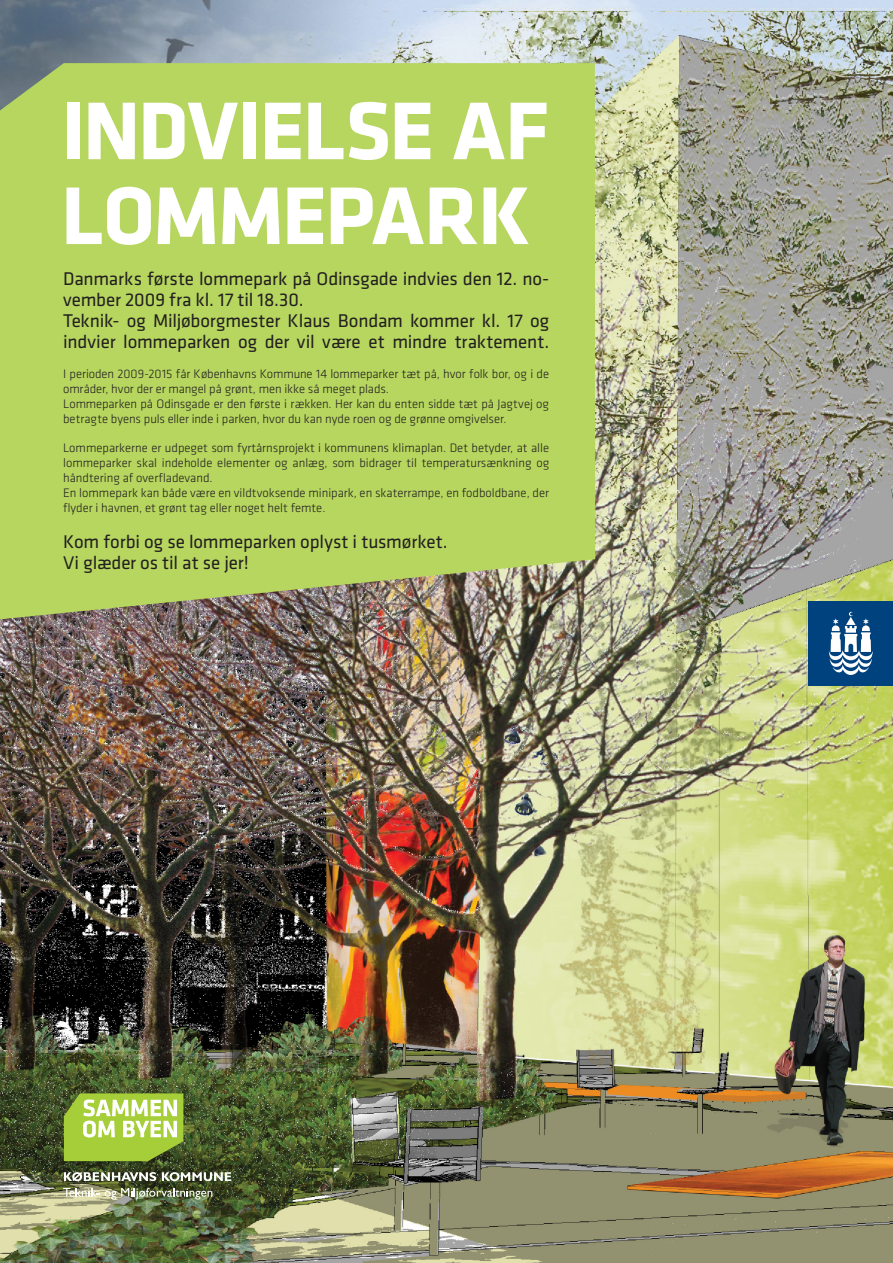
<style>
.page{position:relative;width:893px;height:1263px;background:#fff}
.page>*{position:absolute;margin:0;border:0;box-sizing:border-box;transform-origin:0 0}
.t1{font:700 84.9px/84.9px "Klavika";letter-spacing:-.025em;color:#fff}
.t2{font:19.05px/21.1px "Klavika";letter-spacing:-.01em;color:#231f20}
.t3{font:300 12.75px/14.9px "Klavika";color:#231f20}
</style>
<div class="page">
<img style="left:0;top:0;width:893px;height:1263px">
<div style="left:809px;top:601px;width:84px;height:84px;background:#00427d"></div>
<svg style="left:829px;top:612px;width:44px;height:63px"></svg>
<div style="left:0;top:63px;width:595px;height:556px;background:#b6d65f"></div>
<svg style="left:64px;top:1093px;width:119px;height:68px"></svg>
<svg style="left:162px;top:1172px;width:69px;height:9px"></svg>
<svg style="left:64px;top:1172px;width:92px;height:9px"></svg>
<svg style="left:63px;top:1187px;width:149px;height:12px"></svg>
<h1 class="t1" style="left:61px;top:87px;width:489px">INDVIELSE AF<br>LOMMEPARK</h1>
<h2 class="t2" style="left:63px;top:269px;width:488px">Danmarks første lommepark på Odinsgade indvies den 12. no&shy;vember 2009 fra kl. 17 til 18.30.<br>Teknik- og Miljøborgmester Klaus Bondam kommer kl. 17 og indvier lommeparken og der vil være et mindre traktement.</h2>
<p class="t3" style="left:63px;top:367px;width:487px">I perioden 2009-2015 får Københavns Kommune 14 lommeparker tæt på, hvor folk bor, og i de områder, hvor der er mangel på grønt, men ikke så meget plads.<br>Lommeparken på Odinsgade er den første i rækken. Her kan du enten sidde tæt på Jagtvej og betragte byens puls eller inde i parken, hvor du kan nyde roen og de grønne omgivelser.</p>
<p class="t3" style="left:63px;top:442px;width:488px">Lommeparkerne er udpeget som fyrtårnsprojekt i kommunens klimaplan. Det betyder, at alle lommeparker skal indeholde elementer og anlæg, som bidrager til temperatursænkning og håndtering af overfladevand.<br>En lommepark kan både være en vildtvoksende minipark, en skaterrampe, en fodboldbane, der flyder i havnen, et grønt tag eller noget helt femte.</p>
<h2 class="t2" style="left:63px;top:532px;width:386px">Kom forbi og se lommeparken oplyst i tusmørket.<br>Vi glæder os til at se jer!</h2>
</div>
